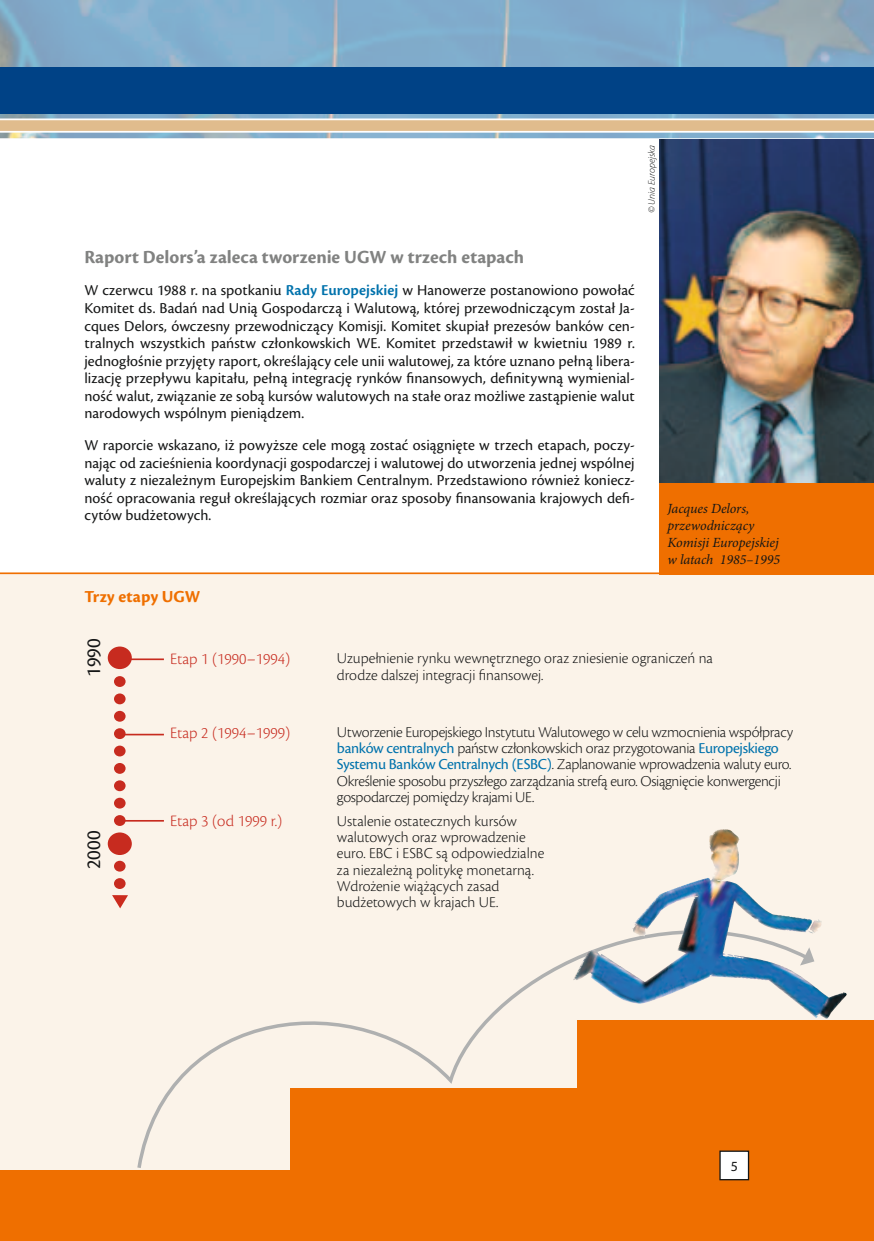
<style>
.page{position:relative;width:874px;height:1241px;background:#fff}
.page>*{position:absolute;margin:0;border:0;box-sizing:border-box;transform-origin:0 0}
.t1{font:21px "Cronos MM 408 12";color:#151616}
.t2{font:700 19.25px "Cronos Pro";color:#818281}
.t3{font:700 17.5px "Cronos Pro";color:#ef6f00}
.t4{font:300 16.62px "Cronos Pro";color:#c72b1f}
.t5{font:15.75px/17.5px "Cronos Pro";color:#151616;text-align:justify}
.t6{font:300 15.75px/16.3px "Cronos Pro";letter-spacing:-.01em;color:#151616}
.t7{font:italic 14px/16.8px "Minion Pro";letter-spacing:-.005em;color:#151616}
.t8{font:14px "Myriad Pro";color:#151616}
.t9{font:italic 300 9.62px "Myriad Pro";letter-spacing:.01em;color:#151616}
.s1{font-weight:600;color:#0072ac}
.s2{font-weight:400;color:#0072ac}
</style>
<div class="page">
<svg style="left:0;top:0;width:873px;height:139px;background:#85adc9"></svg>
<div style="left:0;top:67px;width:873px;height:47px;background:#004286"></div>
<svg style="left:0;top:118px;width:873px;height:15px;background:#e2caaa"></svg>
<div style="left:0;top:914px;width:873px;height:326px;background:#ef6f00"></div>
<div style="left:0;top:785px;width:289px;height:384px;background:#fbf3e9"></div>
<div style="left:659px;top:248px;width:214px;height:599px;background:#ef6f00"></div>
<div style="left:0;top:574px;width:873px;height:445px;background:#fbf3e9"></div>
<hr style="left:128px;top:658px;width:36px;height:2px;background:#c72b1f">
<div style="left:108px;top:646px;width:24px;height:23px;background:#c72b1f;border-radius:50%"></div>
<div style="left:114px;top:676px;width:11px;height:11px;background:#c72b1f;border-radius:50%"></div>
<div style="left:108px;top:832px;width:24px;height:22px;background:#c72b1f;border-radius:50%"></div>
<div style="left:114px;top:693px;width:11px;height:11px;background:#c72b1f;border-radius:50%"></div>
<div style="left:114px;top:710px;width:11px;height:11px;background:#c72b1f;border-radius:50%"></div>
<div style="left:114px;top:728px;width:11px;height:11px;background:#c72b1f;border-radius:50%"></div>
<div style="left:114px;top:745px;width:11px;height:11px;background:#c72b1f;border-radius:50%"></div>
<div style="left:114px;top:762px;width:11px;height:11px;background:#c72b1f;border-radius:50%"></div>
<div style="left:114px;top:780px;width:11px;height:11px;background:#c72b1f;border-radius:50%"></div>
<div style="left:114px;top:797px;width:11px;height:11px;background:#c72b1f;border-radius:50%"></div>
<div style="left:114px;top:815px;width:11px;height:10px;background:#c72b1f;border-radius:50%"></div>
<hr style="left:122px;top:733px;width:42px;height:2px;background:#c72b1f">
<hr style="left:122px;top:819px;width:42px;height:2px;background:#c72b1f">
<div style="left:114px;top:860px;width:11px;height:11px;background:#c72b1f;border-radius:50%"></div>
<div style="left:114px;top:878px;width:11px;height:10px;background:#c72b1f;border-radius:50%"></div>
<svg style="left:112px;top:895px;width:16px;height:13px"></svg>
<img style="left:659px;top:139px;width:214px;height:343px">
<svg style="left:135px;top:883px;width:676px;height:288px"></svg>
<svg style="left:799px;top:947px;width:15px;height:18px"></svg>
<img style="left:709px;top:829px;width:14px;height:13px">
<hr style="left:0;top:572px;width:873px;height:2px;background:#ef6f00">
<div style="left:719px;top:1150px;width:29px;height:29px;background:#fff"></div>
<div style="left:719px;top:1150px;width:29px;height:30px;border:1px solid #151616"></div>
<p class="t9" style="left:645px;top:213px;width:69px;rotate:-90deg">© Unia Europejska</p>
<p class="t2" style="left:84px;top:246px;width:441px">Raport Delors’a zaleca tworzenie UGW w trzech etapach</p>
<p class="t5" style="left:84px;top:282px;width:551px">W czerwcu 1988 r. na spotkaniu <span class="s1">Rady Europejskiej</span> w Hanowerze postanowiono powołać Komitet ds. Badań nad Unią Gospodarczą i Walutową, której przewodniczącym został Ja&shy;cques Delors, ówczesny przewodniczący Komisji. Komitet skupiał prezesów banków cen&shy;tralnych wszystkich państw członkowskich WE. Komitet przedstawił w kwietniu 1989 r. jednogłośnie przyjęty raport, określający cele unii walutowej, za które uznano pełną libera&shy;lizację przepływu kapitału, pełną integrację rynków finansowych, definitywną wymienial&shy;ność walut, związanie ze sobą kursów walutowych na stałe oraz możliwe zastąpienie walut narodowych wspólnym pieniądzem.</p>
<p class="t5" style="left:84px;top:437px;width:551px">W raporcie wskazano, iż powyższe cele mogą zostać osiągnięte w trzech etapach, poczy&shy;nając od zacieśnienia koordynacji gospodarczej i walutowej do utworzenia jednej wspólnej waluty z niezależnym Europejskim Bankiem Centralnym. Przedstawiono również koniecz&shy;ność opracowania reguł określających rozmiar oraz sposoby finansowania krajowych defi&shy;cytów budżetowych.</p>
<p class="t3" style="left:84px;top:586px;width:117px">Trzy etapy UGW</p>
<p class="t7" style="left:667px;top:501px;width:114px">Jacques Delors, przewodniczący<br>Komisji Europejskiej w latach 1985–1995</p>
<h1 class="t1" style="left:83px;top:677px;width:40px;rotate:-90deg">1990</h1>
<h1 class="t1" style="left:83px;top:869px;width:40px;rotate:-90deg">2000</h1>
<p class="t4" style="left:170px;top:649px;width:121px">Etap 1 (1990–1994)</p>
<p class="t4" style="left:170px;top:723px;width:121px">Etap 2 (1994–1999)</p>
<p class="t4" style="left:170px;top:810px;width:113px">Etap 3 (od 1999 r.)</p>
<p class="t6" style="left:337px;top:650px;width:377px">Uzupełnienie rynku wewnętrznego oraz zniesienie ograniczeń na drodze dalszej integracji finansowej.</p>
<p class="t6" style="left:337px;top:723px;width:457px">Utworzenie Europejskiego Instytutu Walutowego w celu wzmocnienia współpracy <span class="s2">banków centralnych</span> państw członkowskich oraz przygotowania <span class="s2">Europejskiego Systemu Banków Centralnych (ESBC)</span>. Zaplanowanie wprowadzenia waluty euro.<br>Określenie sposobu przyszłego zarządzania strefą euro. Osiągnięcie konwergencji gospodarczej pomiędzy krajami UE.</p>
<p class="t6" style="left:337px;top:812px;width:209px">Ustalenie ostatecznych kursów walutowych oraz wprowadzenie euro. EBC i ESBC są odpowiedzialne za niezależną politykę monetarną.<br>Wdrożenie wiążących zasad budżetowych w krajach UE.</p>
<p class="t8" style="left:730px;top:1157px;width:9px">5</p>
</div>
